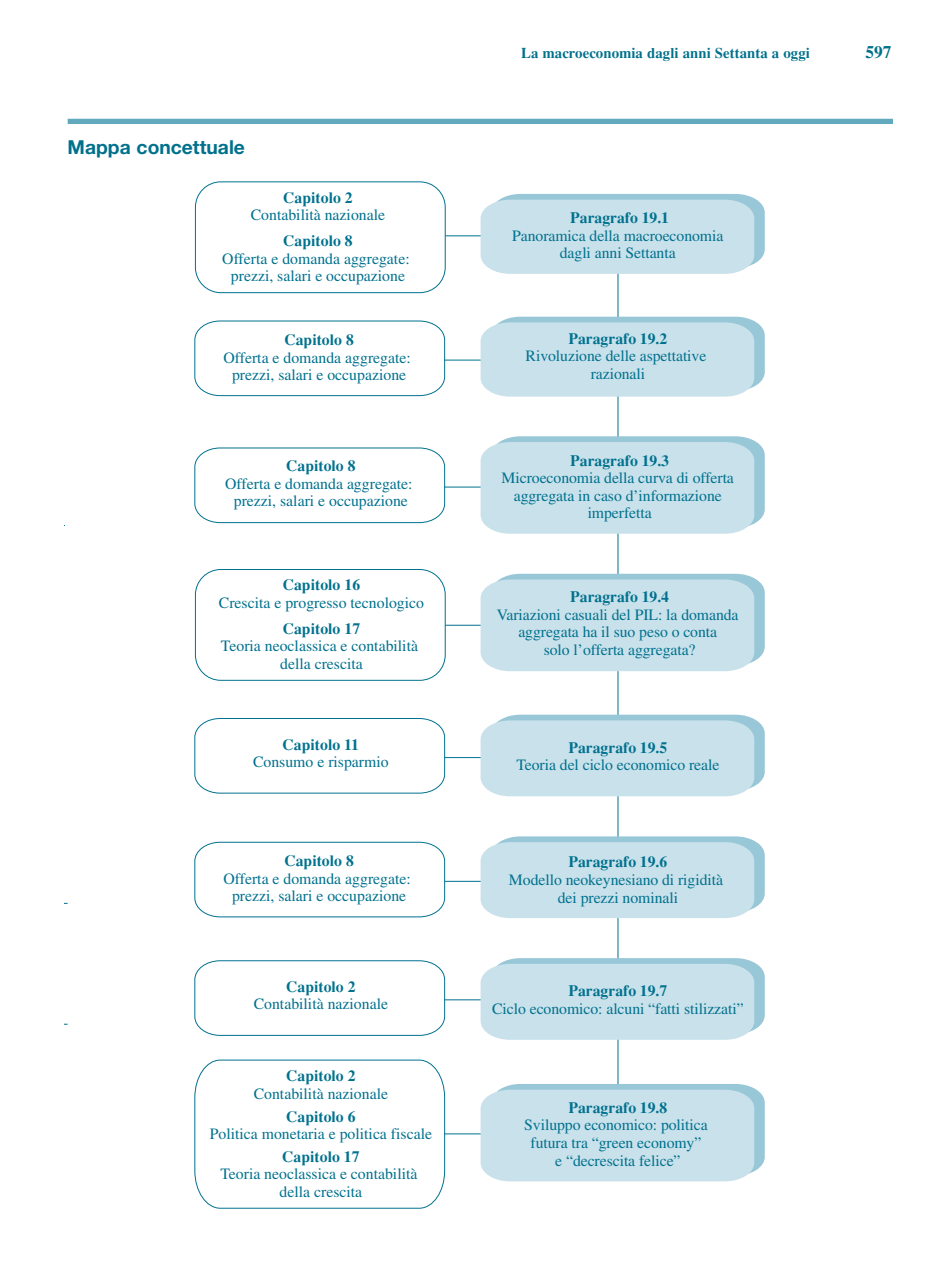
<style>
.page{position:relative;width:948px;height:1276px;background:#fff}
.page>*{position:absolute;margin:0;border:0;box-sizing:border-box;transform-origin:0 0}
.t1{font:700 19.25px "Helvetica Neue";color:#00718c}
.t2{font:700 17.5px "Times";color:#00718c}
.t3{font:15.75px/17.5px "Times";color:#00718e;text-align:center}
.t4{font:700 15.75px "Times";color:#00718e}
.t5{font:700 14.88px "Times";color:#00718c}
</style>
<div class="page">
<hr style="left:422px;top:625px;width:71px;height:1px;background:#00718e">
<hr style="left:421px;top:1133px;width:71px;height:1px;background:#00718e">
<hr style="left:422px;top:881px;width:71px;height:1px;background:#00718e">
<hr style="left:422px;top:999px;width:71px;height:1px;background:#00718e">
<hr style="left:422px;top:487px;width:71px;height:1px;background:#00718e">
<hr style="left:422px;top:757px;width:71px;height:1px;background:#00718e">
<hr style="left:422px;top:360px;width:71px;height:1px;background:#00718e">
<hr style="left:617px;top:220px;width:1px;height:927px;background:#00718e">
<svg style="left:480px;top:317px;width:284px;height:80px;background:#c6dfe9"></svg>
<svg style="left:480px;top:436px;width:284px;height:98px;background:#c6dfe9"></svg>
<svg style="left:480px;top:1084px;width:284px;height:97px;background:#c6dfe9"></svg>
<hr style="left:422px;top:235px;width:71px;height:1px;background:#00718e">
<div style="left:195px;top:182px;width:250px;height:111px;background:#fff;border-radius:25px"></div>
<div style="left:195px;top:181px;width:250px;height:112px;border:1px solid #00718e;border-radius:25px"></div>
<div style="left:195px;top:569px;width:250px;height:111px;background:#fff;border-radius:25px"></div>
<div style="left:195px;top:569px;width:250px;height:112px;border:1px solid #00718e;border-radius:25px"></div>
<svg style="left:480px;top:715px;width:284px;height:81px;background:#c6dfe8"></svg>
<svg style="left:480px;top:836px;width:284px;height:82px;background:#c6dfe9"></svg>
<svg style="left:480px;top:958px;width:284px;height:82px;background:#c6dfe9"></svg>
<svg style="left:194px;top:320px;width:251px;height:76px"></svg>
<svg style="left:194px;top:447px;width:251px;height:76px"></svg>
<svg style="left:194px;top:718px;width:251px;height:76px"></svg>
<svg style="left:194px;top:841px;width:251px;height:77px"></svg>
<svg style="left:194px;top:960px;width:251px;height:76px"></svg>
<svg style="left:480px;top:194px;width:284px;height:80px;background:#c6dfe8"></svg>
<svg style="left:480px;top:574px;width:284px;height:97px;background:#c6dfe9"></svg>
<svg style="left:194px;top:1059px;width:251px;height:149px"></svg>
<div style="left:68px;top:119px;width:825px;height:5px;background:#62a9bd"></div>
<p class="t1" style="left:68px;top:140px;width:179px">Mappa concettuale</p>
<p class="t4" style="left:283px;top:191px;width:71px">Capitolo 2</p>
<p class="t3" style="left:251px;top:207px;width:136px">Contabilità nazionale</p>
<p class="t4" style="left:283px;top:235px;width:71px">Capitolo 8</p>
<p class="t3" style="left:222px;top:251px;width:189px">Offerta e domanda aggregate: prezzi, salari e occupazione</p>
<p class="t4" style="left:284px;top:334px;width:71px">Capitolo 8</p>
<p class="t3" style="left:223px;top:350px;width:189px">Offerta e domanda aggregate: prezzi, salari e occupazione</p>
<p class="t4" style="left:286px;top:460px;width:71px">Capitolo 8</p>
<p class="t3" style="left:225px;top:476px;width:189px">Offerta e domanda aggregate: prezzi, salari e occupazione</p>
<p class="t4" style="left:283px;top:579px;width:79px">Capitolo 16</p>
<p class="t3" style="left:219px;top:595px;width:207px">Crescita e progresso tecnologico</p>
<p class="t4" style="left:283px;top:623px;width:79px">Capitolo 17</p>
<p class="t3" style="left:221px;top:639px;width:199px">Teoria neoclassica e contabilità della crescita</p>
<p class="t4" style="left:282px;top:738px;width:78px">Capitolo 11</p>
<p class="t3" style="left:253px;top:754px;width:137px">Consumo e risparmio</p>
<p class="t4" style="left:284px;top:855px;width:71px">Capitolo 8</p>
<p class="t3" style="left:223px;top:871px;width:189px">Offerta e domanda aggregate: prezzi, salari e occupazione</p>
<p class="t4" style="left:286px;top:981px;width:71px">Capitolo 2</p>
<p class="t3" style="left:254px;top:997px;width:136px">Contabilità nazionale</p>
<p class="t4" style="left:286px;top:1070px;width:71px">Capitolo 2</p>
<p class="t3" style="left:254px;top:1086px;width:136px">Contabilità nazionale</p>
<p class="t4" style="left:286px;top:1110px;width:71px">Capitolo 6</p>
<p class="t3" style="left:210px;top:1126px;width:224px">Politica monetaria e politica fiscale</p>
<p class="t4" style="left:282px;top:1151px;width:79px">Capitolo 17</p>
<p class="t3" style="left:220px;top:1167px;width:199px">Teoria neoclassica e contabilità della crescita</p>
<p class="t5" style="left:521px;top:47px;width:290px">La macroeconomia dagli anni Settanta a oggi</p>
<p class="t2" style="left:865px;top:45px;width:28px">597</p>
<p class="t4" style="left:570px;top:212px;width:100px">Paragrafo 19.1</p>
<p class="t3" style="left:512px;top:228px;width:213px">Panoramica della macroeconomia dagli anni Settanta</p>
<p class="t4" style="left:568px;top:332px;width:100px">Paragrafo 19.2</p>
<p class="t3" style="left:525px;top:348px;width:182px">Rivoluzione delle aspettative razionali</p>
<p class="t4" style="left:570px;top:455px;width:100px">Paragrafo 19.3</p>
<p class="t3" style="left:501px;top:470px;width:234px">Microeconomia della curva di offerta aggregata in caso d’informazione imperfetta</p>
<p class="t4" style="left:570px;top:591px;width:100px">Paragrafo 19.4</p>
<p class="t3" style="left:497px;top:607px;width:243px">Variazioni casuali del PIL: la domanda aggregata ha il suo peso o conta<br>solo l’offerta aggregata?</p>
<p class="t4" style="left:568px;top:742px;width:100px">Paragrafo 19.5</p>
<p class="t3" style="left:516px;top:758px;width:204px">Teoria del ciclo economico reale</p>
<p class="t4" style="left:568px;top:856px;width:100px">Paragrafo 19.6</p>
<p class="t3" style="left:509px;top:872px;width:216px">Modello neokeynesiano di rigidità dei prezzi nominali</p>
<p class="t4" style="left:568px;top:985px;width:100px">Paragrafo 19.7</p>
<p class="t3" style="left:492px;top:1001px;width:253px">Ciclo economico: alcuni “fatti stilizzati”</p>
<p class="t4" style="left:568px;top:1102px;width:100px">Paragrafo 19.8</p>
<p class="t3" style="left:524px;top:1118px;width:185px">Sviluppo economico: politica futura tra “green economy”<br>e “decrescita felice”</p>
</div>
